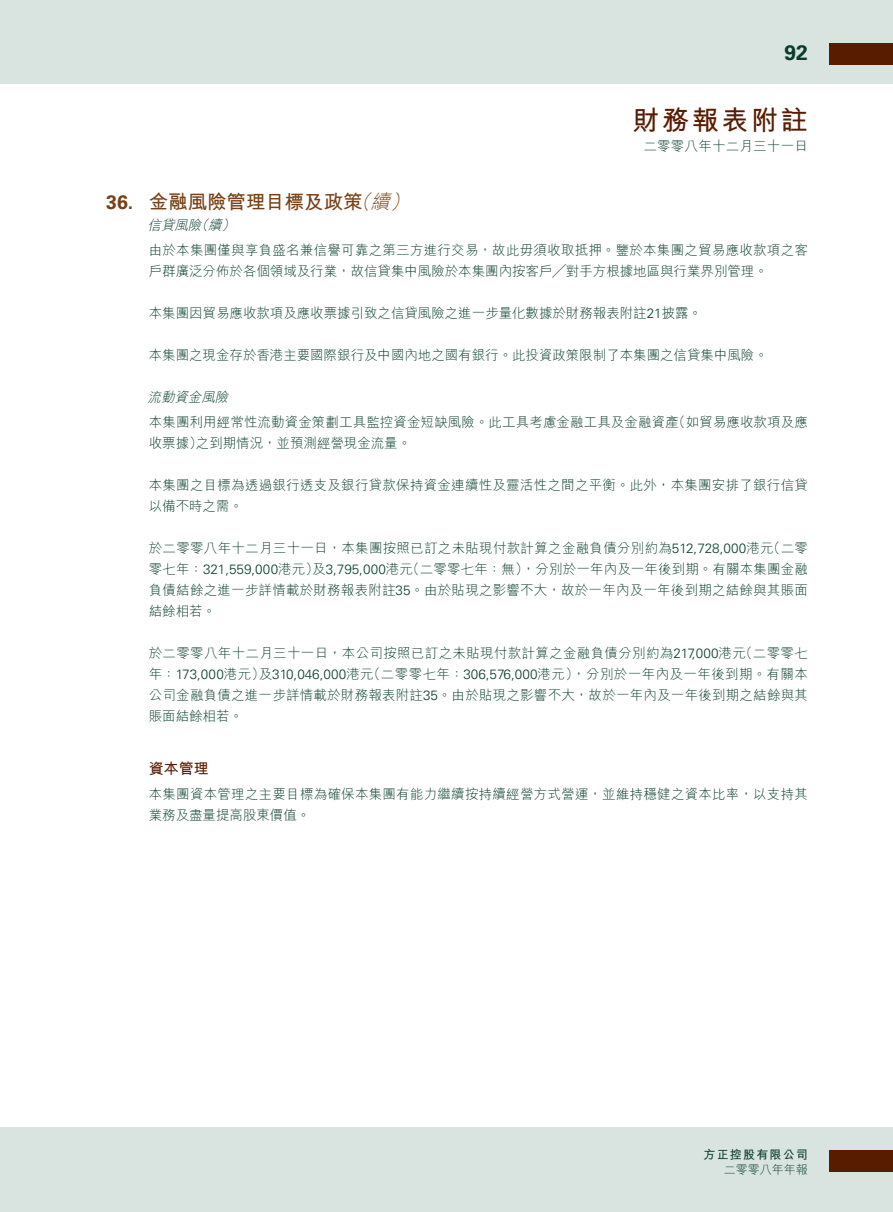
<style>
.page{position:relative;width:893px;height:1212px;background:#d9e4e0}
.page>*{position:absolute;margin:0;border:0;box-sizing:border-box;transform-origin:0 0}
.t1{font:700 27px "M Hei HK";letter-spacing:.1em;color:#581c00}
.t2{font:700 21px "Univers LT Std";color:#073e2b}
.t3{font:700 19.5px "M Hei HK";letter-spacing:-.005em;color:#784014}
.t4{font:700 15px "M Hei HK";color:#581c00}
.t5{font:300 13.5px/21px "M Hei HK";letter-spacing:.015em;color:#073e2b}
.t6{font:300 13.5px "M Hei HK";letter-spacing:-.005em;color:#073e2b}
.t7{font:700 12px/15px "M Hei HK";letter-spacing:.1em;color:#073e2b;text-align:right}
.s1{font-family:"Univers LT Std"}
.s2{font-weight:300;font-style:italic}
.s3{font-style:italic}
.s4{font-weight:300}
</style>
<div class="page">
<div style="left:0;top:85px;width:893px;height:1042px;background:#fff"></div>
<div style="left:829px;top:44px;width:64px;height:21px;background:#581c00"></div>
<div style="left:829px;top:1150px;width:64px;height:21px;background:#581c00"></div>
<p class="t2" style="left:785px;top:40px;width:25px">92</p>
<p class="t1" style="left:632px;top:101px;width:177px">財務報表附註</p>
<p class="t5" style="left:643px;top:135px;width:166px">二零零八年十二月三十一日</p>
<p class="t3" style="left:106px;top:187px;width:311px"><span class="s1">36.</span> 金融風險管理目標及政策<span class="s2">（續）</span></p>
<p class="t5" style="left:148px;top:212px;width:662px;line-height:25.2px"><span class="s3">信貸風險（續）<br></span>由於本集團僅與享負盛名兼信譽可靠之第三方進行交易，故此毋須收取抵押。鑒於本集團之貿易應收款項之客</p>
<p class="t6" style="left:149px;top:261px;width:620px">戶群廣泛分佈於各個領域及行業，故信貸集中風險於本集團內按客戶╱對手方根據地區與行業界別管理。</p>
<p class="t6" style="left:149px;top:303px;width:555px">本集團因貿易應收款項及應收票據引致之信貸風險之進一步量化數據於財務報表附註<span class="s1">21</span>披露。</p>
<p class="t6" style="left:149px;top:345px;width:620px">本集團之現金存於香港主要國際銀行及中國內地之國有銀行。此投資政策限制了本集團之信貸集中風險。</p>
<p class="t5" style="left:148px;top:384px;width:662px;line-height:25.2px"><span class="s3">流動資金風險<br></span>本集團利用經常性流動資金策劃工具監控資金短缺風險。此工具考慮金融工具及金融資產（如貿易應收款項及應</p>
<p class="t6" style="left:149px;top:434px;width:264px">收票據）之到期情況，並預測經營現金流量。</p>
<p class="t5" style="left:149px;top:474px;width:661px">本集團之目標為透過銀行透支及銀行貸款保持資金連續性及靈活性之間之平衡。此外，本集團安排了銀行信貸以備不時之需。</p>
<p class="t5" style="left:149px;top:537px;width:661px;text-align:justify">於二零零八年十二月三十一日，本集團按照已訂之未貼現付款計算之金融負債分別約為<span class="s1">512,728,000</span>港元（二零零七年：<span class="s1">321,559,000</span>港元）及<span class="s1">3,795,000</span>港元（二零零七年：無），分別於一年內及一年後到期。有關本集團金融負債結餘之進一步詳情載於財務報表附註<span class="s1">35</span>。由於貼現之影響不大，故於一年內及一年後到期之結餘與其賬面結餘相若。</p>
<p class="t5" style="left:149px;top:642px;width:661px;text-align:justify">於二零零八年十二月三十一日，本公司按照已訂之未貼現付款計算之金融負債分別約為<span class="s1">217,000</span>港元（二零零七年：<span class="s1">173,000</span>港元）及<span class="s1">310,046,000</span>港元（二零零七年：<span class="s1">306,576,000</span>港元），分別於一年內及一年後到期。有關本公司金融負債之進一步詳情載於財務報表附註<span class="s1">35</span>。由於貼現之影響不大，故於一年內及一年後到期之結餘與其賬面結餘相若。</p>
<p class="t4" style="left:149px;top:757px;width:61px">資本管理</p>
<p class="t5" style="left:149px;top:783px;width:661px">本集團資本管理之主要目標為確保本集團有能力繼續按持續經營方式營運，並維持穩健之資本比率，以支持其業務及盡量提高股東價值。</p>
<p class="t7" style="left:703px;top:1146px;width:106px">方正控股有限公司<span class="s4">二零零八年年報</span></p>
</div>
